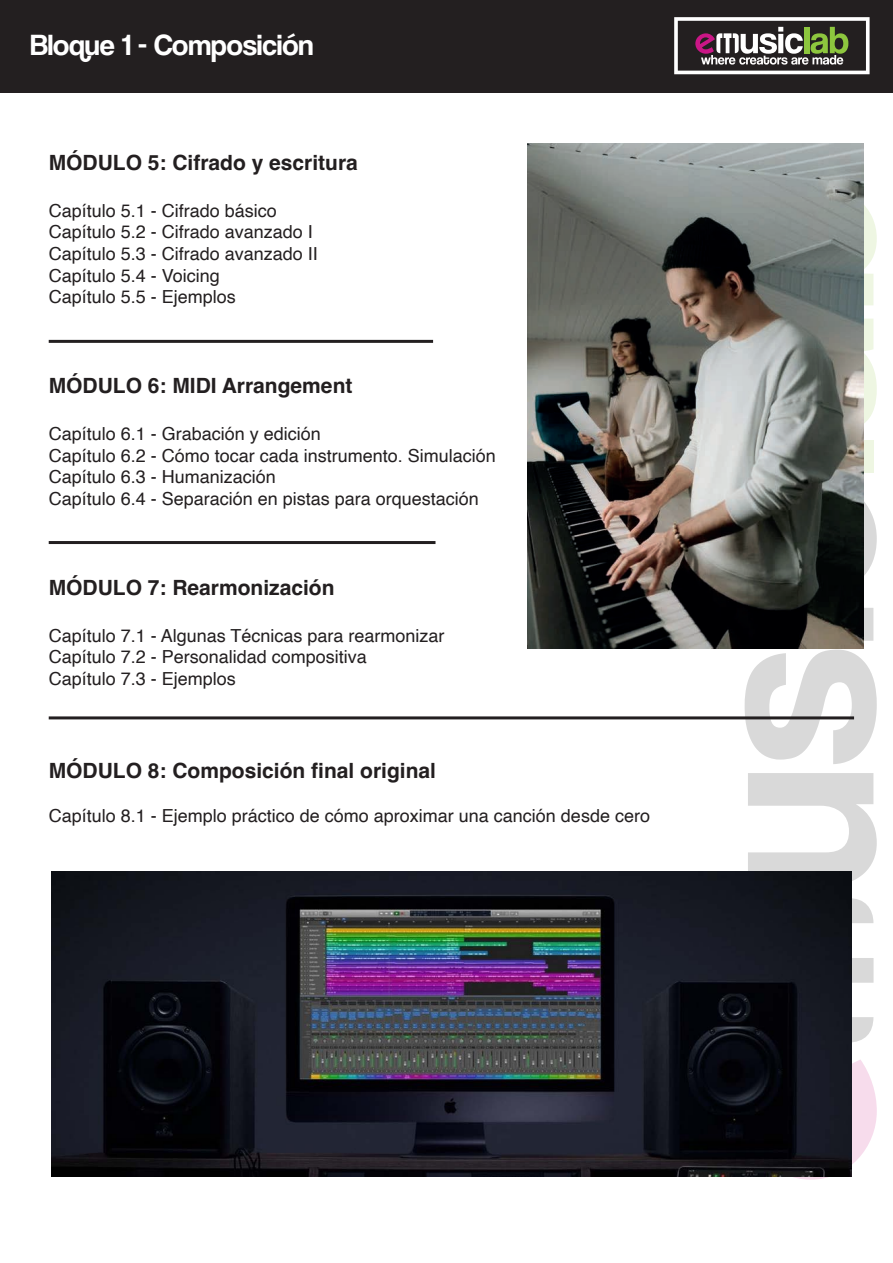
<style>
.page{position:relative;width:893px;height:1263px;background:#fff}
.page>*{position:absolute;margin:0;border:0;box-sizing:border-box;transform-origin:0 0}
.t1{font:30.15px "Coolvetica Rg";color:#fff}
.t2{font:700 21px "Helvetica";color:#231f20}
.t3{font:18px/21.6px "Helvetica";color:#231f20}
</style>
<div class="page">
<svg style="left:748px;top:773px;width:129px;height:112px"></svg>
<svg style="left:745px;top:650px;width:132px;height:114px"></svg>
<svg style="left:863px;top:608px;width:10px;height:33px"></svg>
<svg style="left:863px;top:481px;width:14px;height:115px"></svg>
<svg style="left:863px;top:440px;width:10px;height:33px"></svg>
<svg style="left:863px;top:319px;width:14px;height:112px"></svg>
<svg style="left:863px;top:185px;width:14px;height:120px"></svg>
<svg style="left:745px;top:1052px;width:132px;height:128px"></svg>
<svg style="left:851px;top:1004px;width:22px;height:39px"></svg>
<svg style="left:851px;top:945px;width:23px;height:51px"></svg>
<svg style="left:851px;top:898px;width:22px;height:38px"></svg>
<div style="left:0;top:0;width:893px;height:92px;background:#231f20"></div>
<svg style="left:674px;top:17px;width:196px;height:57px"></svg>
<hr style="left:49px;top:340px;width:384px;height:3px;background:#231f20">
<hr style="left:49px;top:541px;width:386px;height:3px;background:#231f20">
<hr style="left:49px;top:716px;width:805px;height:3px;background:#231f20">
<img style="left:527px;top:144px;width:336px;height:504px">
<img style="left:51px;top:871px;width:800px;height:305px">
<h1 class="t1" style="left:31px;top:26px;width:284px">Bloque 1 - Composición</h1>
<p class="t2" style="left:49px;top:154px;width:311px">MÓDULO 5: Cifrado y escritura</p>
<p class="t3" style="left:49px;top:201px;width:271px">Capítulo 5.1 - Cifrado básico<br>Capítulo 5.2 - Cifrado avanzado I<br>Capítulo 5.3 - Cifrado avanzado II<br>Capítulo 5.4 - Voicing<br>Capítulo 5.5 - Ejemplos</p>
<p class="t2" style="left:49px;top:377px;width:305px">MÓDULO 6: MIDI Arrangement</p>
<p class="t3" style="left:49px;top:424px;width:449px">Capítulo 6.1 - Grabación y edición<br>Capítulo 6.2 - Cómo tocar cada instrumento. Simulación Capítulo 6.3 - Humanización<br>Capítulo 6.4 - Separación en pistas para orquestación</p>
<p class="t2" style="left:49px;top:579px;width:287px">MÓDULO 7: Rearmonización</p>
<p class="t3" style="left:49px;top:626px;width:397px">Capítulo 7.1 - Algunas Técnicas para rearmonizar<br>Capítulo 7.2 - Personalidad compositiva<br>Capítulo 7.3 - Ejemplos</p>
<p class="t2" style="left:49px;top:762px;width:389px">MÓDULO 8: Composición final original</p>
<p class="t3" style="left:49px;top:806px;width:603px">Capítulo 8.1 - Ejemplo práctico de cómo aproximar una canción desde cero</p>
</div>
